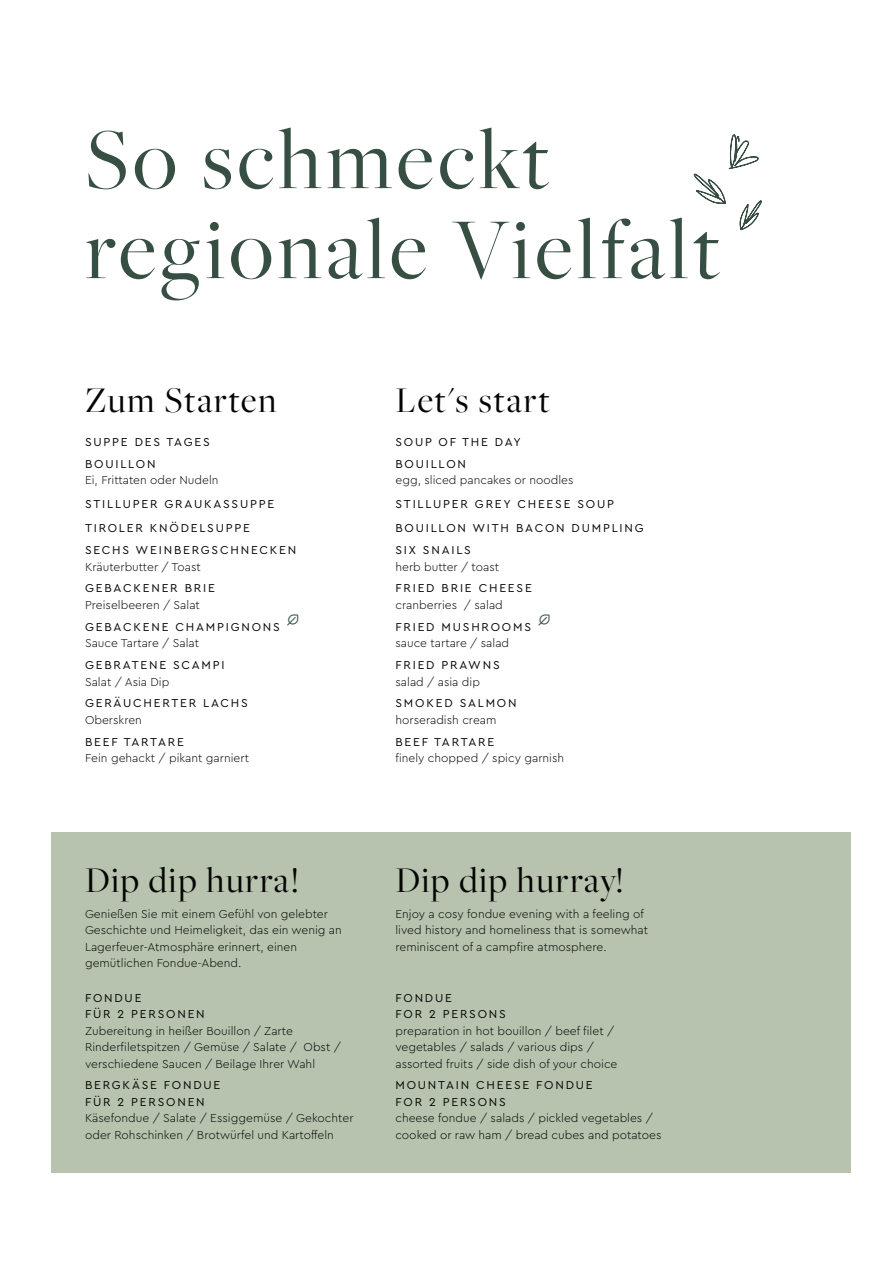
<style>
.page{position:relative;width:893px;height:1263px;background:#fff}
.page>*{position:absolute;margin:0;border:0;box-sizing:border-box;transform-origin:0 0}
.t1{font:90px/90px "Freight Big Pro";letter-spacing:.05em;color:#374f42}
.t2{font:37.5px "Freight Big Pro";letter-spacing:.045em;color:#040503}
.t3{font:300 12px/16.5px "Cera Pro";color:#040503}
.t4{font:12px/16.5px "Cera Pro";letter-spacing:.15em;color:#040503}
.t5{font:12px "bakehouse iconset";color:#374f42}
</style>
<div class="page">
<svg style="left:694px;top:134px;width:68px;height:96px"></svg>
<div style="left:51px;top:832px;width:799px;height:341px;background:#b7c3ae"></div>
<h1 class="t1" style="left:85px;top:112px;width:637px">So schmeckt regionale Vielfalt</h1>
<h2 class="t2" style="left:85px;top:375px;width:193px">Zum Starten</h2>
<h2 class="t2" style="left:395px;top:375px;width:156px">Let's start</h2>
<p class="t4" style="left:85px;top:433px;width:126px">SUPPE DES TAGES</p>
<p class="t4" style="left:395px;top:433px;width:127px">SOUP OF THE DAY</p>
<p class="t4" style="left:85px;top:455px;width:72px">BOUILLON</p>
<p class="t3" style="left:85px;top:472px;width:135px">Ei, Frittaten oder Nudeln</p>
<p class="t4" style="left:395px;top:455px;width:72px">BOUILLON</p>
<p class="t3" style="left:395px;top:472px;width:180px">egg, sliced pancakes or noodles</p>
<p class="t4" style="left:85px;top:496px;width:191px">STILLUPER GRAUKASSUPPE</p>
<p class="t4" style="left:395px;top:496px;width:220px">STILLUPER GREY CHEESE SOUP</p>
<p class="t4" style="left:85px;top:520px;width:166px">TIROLER KNÖDELSUPPE</p>
<p class="t4" style="left:395px;top:520px;width:250px">BOUILLON WITH BACON DUMPLING</p>
<p class="t4" style="left:85px;top:541px;width:213px">SECHS WEINBERGSCHNECKEN</p>
<p class="t3" style="left:85px;top:558px;width:117px">Kräuterbutter / Toast</p>
<p class="t4" style="left:395px;top:541px;width:77px">SIX SNAILS</p>
<p class="t3" style="left:395px;top:558px;width:105px">herb butter / toast</p>
<p class="t4" style="left:85px;top:580px;width:131px">GEBACKENER BRIE</p>
<p class="t3" style="left:85px;top:596px;width:116px">Preiselbeeren / Salat</p>
<p class="t4" style="left:395px;top:580px;width:138px">FRIED BRIE CHEESE</p>
<p class="t3" style="left:395px;top:596px;width:109px">cranberries / salad</p>
<p class="t4" style="left:85px;top:618px;width:196px">GEBACKENE CHAMPIGNONS</p>
<p class="t5" style="left:287px;top:614px;width:13px">LEAF</p>
<p class="t4" style="left:395px;top:618px;width:137px">FRIED MUSHROOMS</p>
<p class="t5" style="left:538px;top:614px;width:13px">LEAF</p>
<p class="t3" style="left:85px;top:634px;width:116px">Sauce Tartare / Salat</p>
<p class="t3" style="left:395px;top:634px;width:115px">sauce tartare / salad</p>
<p class="t4" style="left:85px;top:656px;width:141px">GEBRATENE SCAMPI</p>
<p class="t3" style="left:85px;top:673px;width:86px">Salat / Asia Dip</p>
<p class="t4" style="left:395px;top:656px;width:106px">FRIED PRAWNS</p>
<p class="t3" style="left:395px;top:673px;width:86px">salad / asia dip</p>
<p class="t4" style="left:85px;top:694px;width:164px">GERÄUCHERTER LACHS</p>
<p class="t3" style="left:85px;top:711px;width:58px">Oberskren</p>
<p class="t4" style="left:395px;top:694px;width:123px">SMOKED SALMON</p>
<p class="t3" style="left:395px;top:711px;width:103px">horseradish cream</p>
<p class="t4" style="left:85px;top:733px;width:100px">BEEF TARTARE</p>
<p class="t3" style="left:85px;top:749px;width:165px">Fein gehackt / pikant garniert</p>
<p class="t4" style="left:395px;top:733px;width:100px">BEEF TARTARE</p>
<p class="t3" style="left:395px;top:749px;width:170px">finely chopped / spicy garnish</p>
<h2 class="t2" style="left:85px;top:855px;width:216px">Dip dip hurra!</h2>
<h2 class="t2" style="left:395px;top:855px;width:230px">Dip dip hurray!</h2>
<p class="t3" style="left:85px;top:905px;width:258px">Genießen Sie mit einem Gefühl von gelebter Geschichte und Heimeligkeit, das ein wenig an Lagerfeuer-Atmosphäre erinnert, einen gemütlichen Fondue-Abend.</p>
<p class="t3" style="left:395px;top:905px;width:254px">Enjoy a cosy fondue evening with a feeling of lived history and homeliness that is somewhat reminiscent of a campfire atmosphere.</p>
<p class="t4" style="left:85px;top:989px;width:121px">FONDUE<br>FÜR 2 PERSONEN</p>
<p class="t3" style="left:85px;top:1022px;width:257px">Zubereitung in heißer Bouillon / Zarte<br>Rinderfiletspitzen / Gemüse / Salate / Obst / verschiedene Saucen / Beilage Ihrer Wahl</p>
<p class="t4" style="left:395px;top:989px;width:112px">FONDUE<br>FOR 2 PERSONS</p>
<p class="t3" style="left:395px;top:1022px;width:223px">preparation in hot bouillon / beef filet / vegetables / salads / various dips / assorted fruits / side dish of your choice</p>
<p class="t4" style="left:85px;top:1076px;width:137px">BERGKÄSE FONDUE<br>FÜR 2 PERSONEN</p>
<p class="t3" style="left:85px;top:1109px;width:270px">Käsefondue / Salate / Essiggemüse / Gekochter oder Rohschinken / Brotwürfel und Kartoffeln</p>
<p class="t4" style="left:395px;top:1076px;width:199px">MOUNTAIN CHEESE FONDUE<br>FOR 2 PERSONS</p>
<p class="t3" style="left:395px;top:1109px;width:268px">cheese fondue / salads / pickled vegetables / cooked or raw ham / bread cubes and potatoes</p>
</div>
